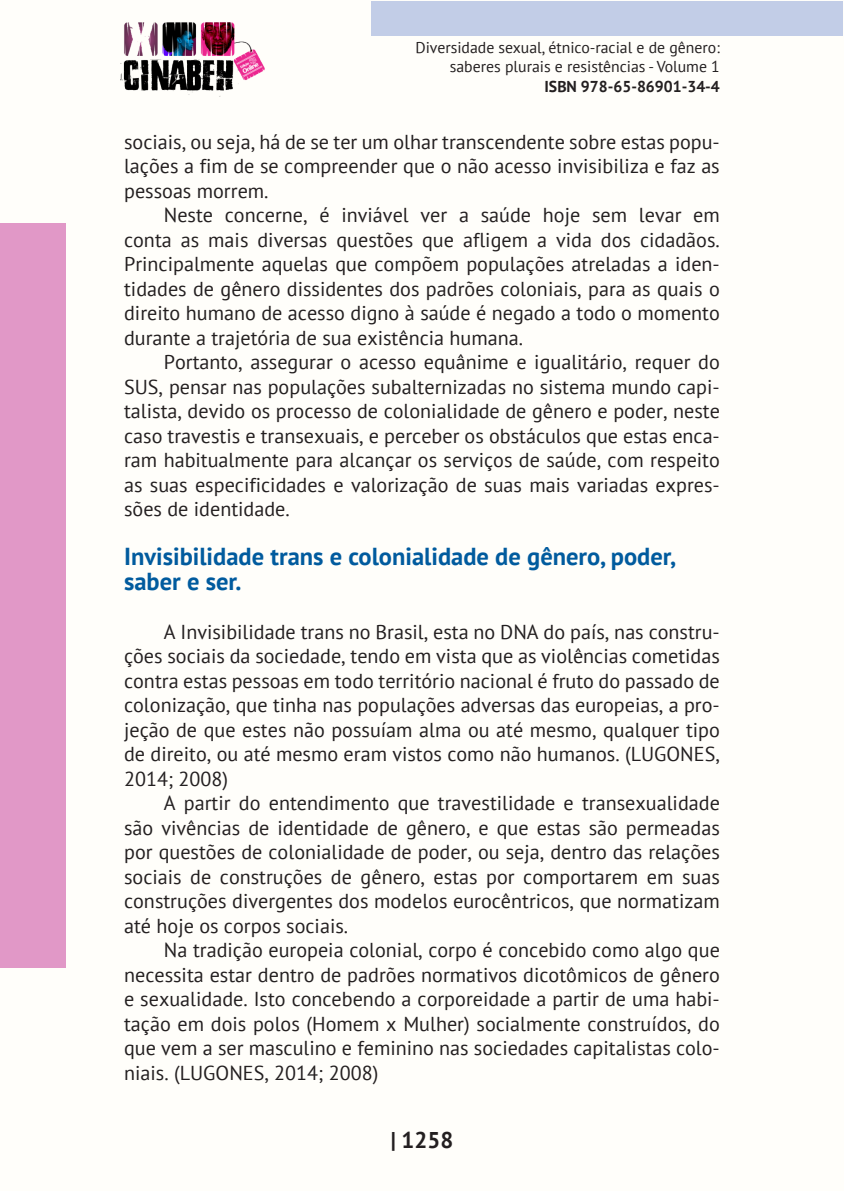
<style>
.page{position:relative;width:844px;height:1191px;background:#fff}
.page>*{position:absolute;margin:0;border:0;box-sizing:border-box;transform-origin:0 0}
._9_SUBTÍTULOS{font:700 24.5px/24.5px "PT Sans";color:#015b9e}
.t1{font:700 22.75px "PT Sans";color:#231f20}
._8_CORPO{font:20.12px/24.5px "PT Sans";color:#231f20;text-align:justify}
.t2{font:15.75px/18.9px "PT Sans";color:#231f20;text-align:right}
.t3{font:700 15.75px "PT Sans";color:#231f20}
</style>
<div class="page">
<div style="left:0;top:0;width:843px;height:1191px;background:#fffefa"></div>
<div style="left:371px;top:1px;width:471px;height:35px;background:#c2cde7"></div>
<div style="left:0;top:223px;width:65px;height:744px;background:#e198c7"></div>
<img style="left:120px;top:22px;width:144px;height:75px">
<p class="t2" style="left:415px;top:38px;width:306px">Diversidade sexual, étnico-racial e de gênero: saberes plurais e resistências - Volume 1</p>
<p class="t3" style="left:544px;top:76px;width:177px">ISBN 978-65-86901-34-4</p>
<p class="_8_CORPO" style="left:124px;top:129px;width:597px">sociais, ou seja, há de se ter um olhar transcendente sobre estas popu&shy;lações a fim de se compreender que o não acesso invisibiliza e faz as pessoas morrem.</p>
<p class="_8_CORPO" style="left:124px;top:202px;width:597px;text-indent:40px">Neste concerne, é inviável ver a saúde hoje sem levar em conta as mais diversas questões que afligem a vida dos cidadãos.<br>Principalmente aquelas que compõem populações atreladas a iden&shy;tidades de gênero dissidentes dos padrões coloniais, para as quais o direito humano de acesso digno à saúde é negado a todo o momento durante a trajetória de sua existência humana.</p>
<p class="_8_CORPO" style="left:124px;top:349px;width:597px;text-indent:40px">Portanto, assegurar o acesso equânime e igualitário, requer do SUS, pensar nas populações subalternizadas no sistema mundo capi&shy;talista, devido os processo de colonialidade de gênero e poder, neste caso travestis e transexuais, e perceber os obstáculos que estas enca&shy;ram habitualmente para alcançar os serviços de saúde, com respeito as suas especificidades e valorização de suas mais variadas expres&shy;sões de identidade.</p>
<p class="_9_SUBTÍTULOS" style="left:124px;top:544px;width:553px">Invisibilidade trans e colonialidade de gênero, poder, saber e ser.</p>
<p class="_8_CORPO" style="left:124px;top:619px;width:597px;text-indent:40px">A Invisibilidade trans no Brasil, esta no DNA do país, nas constru&shy;ções sociais da sociedade, tendo em vista que as violências cometidas contra estas pessoas em todo território nacional é fruto do passado de colonização, que tinha nas populações adversas das europeias, a pro&shy;jeção de que estes não possuíam alma ou até mesmo, qualquer tipo de direito, ou até mesmo eram vistos como não humanos. (LUGONES, 2014; 2008)</p>
<p class="_8_CORPO" style="left:124px;top:790px;width:597px;text-indent:40px">A partir do entendimento que travestilidade e transexualidade são vivências de identidade de gênero, e que estas são permeadas por questões de colonialidade de poder, ou seja, dentro das relações sociais de construções de gênero, estas por comportarem em suas construções divergentes dos modelos eurocêntricos, que normatizam até hoje os corpos sociais.</p>
<p class="_8_CORPO" style="left:124px;top:937px;width:597px;text-indent:40px">Na tradição europeia colonial, corpo é concebido como algo que necessita estar dentro de padrões normativos dicotômicos de gênero e sexualidade. Isto concebendo a corporeidade a partir de uma habi&shy;tação em dois polos (Homem x Mulher) socialmente construídos, do que vem a ser masculino e feminino nas sociedades capitalistas colo&shy;niais. (LUGONES, 2014; 2008)</p>
<p class="t1" style="left:390px;top:1125px;width:64px">| 1258</p>
</div>
